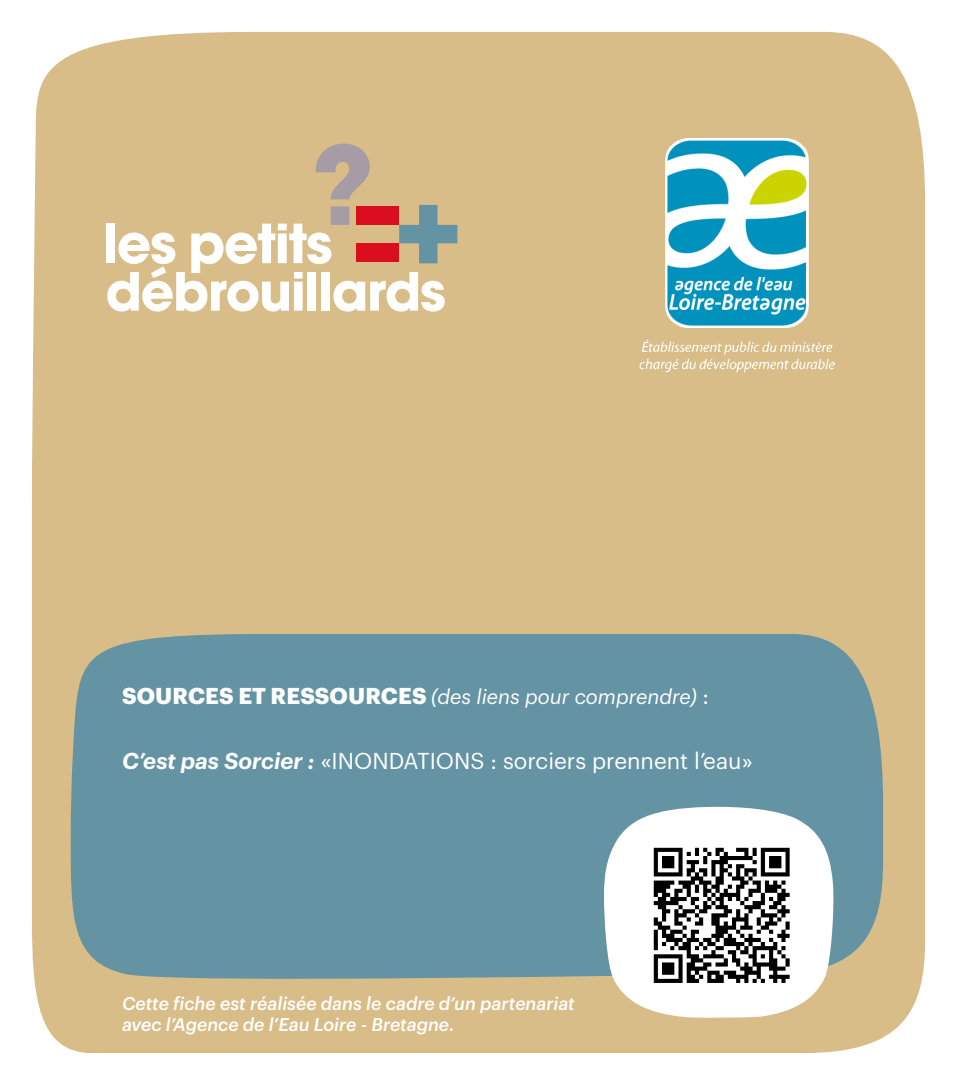
<style>
.page{position:relative;width:957px;height:1085px;background:#fff}
.page>*{position:absolute;margin:0;border:0;box-sizing:border-box;transform-origin:0 0}
.t1{font:22.5px "Graphik";color:#fff}
.t2{font:italic 20.25px "Graphik";color:#fff}
.t3{font:italic 500 18px/21.6px "Graphik";color:#fff}
.s1{font-weight:700;font-style:normal;font-size:22.5px}
.s2{font-style:normal;font-size:22.5px}
.s3{font-weight:600;font-style:italic}
</style>
<div class="page">
<div style="left:32px;top:32px;width:893px;height:1020px;background:#d8bd88"></div>
<div style="left:71px;top:634px;width:812px;height:350px;background:#6493a4"></div>
<svg style="left:604px;top:805px;width:230px;height:213px"></svg>
<div style="left:106px;top:223px;width:9px;height:40px;background:#fff"></div>
<svg style="left:107px;top:144px;width:350px;height:167px"></svg>
<div style="left:356px;top:206px;width:43px;height:19px;background:#da0e1f"></div>
<div style="left:356px;top:243px;width:43px;height:19px;background:#da0e1f"></div>
<img style="left:635px;top:139px;width:203px;height:238px">
<img style="left:645px;top:834px;width:154px;height:159px">
<p class="t2" style="left:122px;top:681px;width:588px"><span class="s1">SOURCES ET RESSOURCES</span> (des liens pour comprendre) <span class="s2">:</span></p>
<p class="t1" style="left:122px;top:744px;width:632px"><span class="s3">C’est pas Sorcier :</span> «INONDATIONS : sorciers prennent l’eau»</p>
<p class="t3" style="left:122px;top:990px;width:454px">Cette fiche est réalisée dans le cadre d’un partenariat avec l’Agence de l’Eau Loire - Bretagne.</p>
</div>
